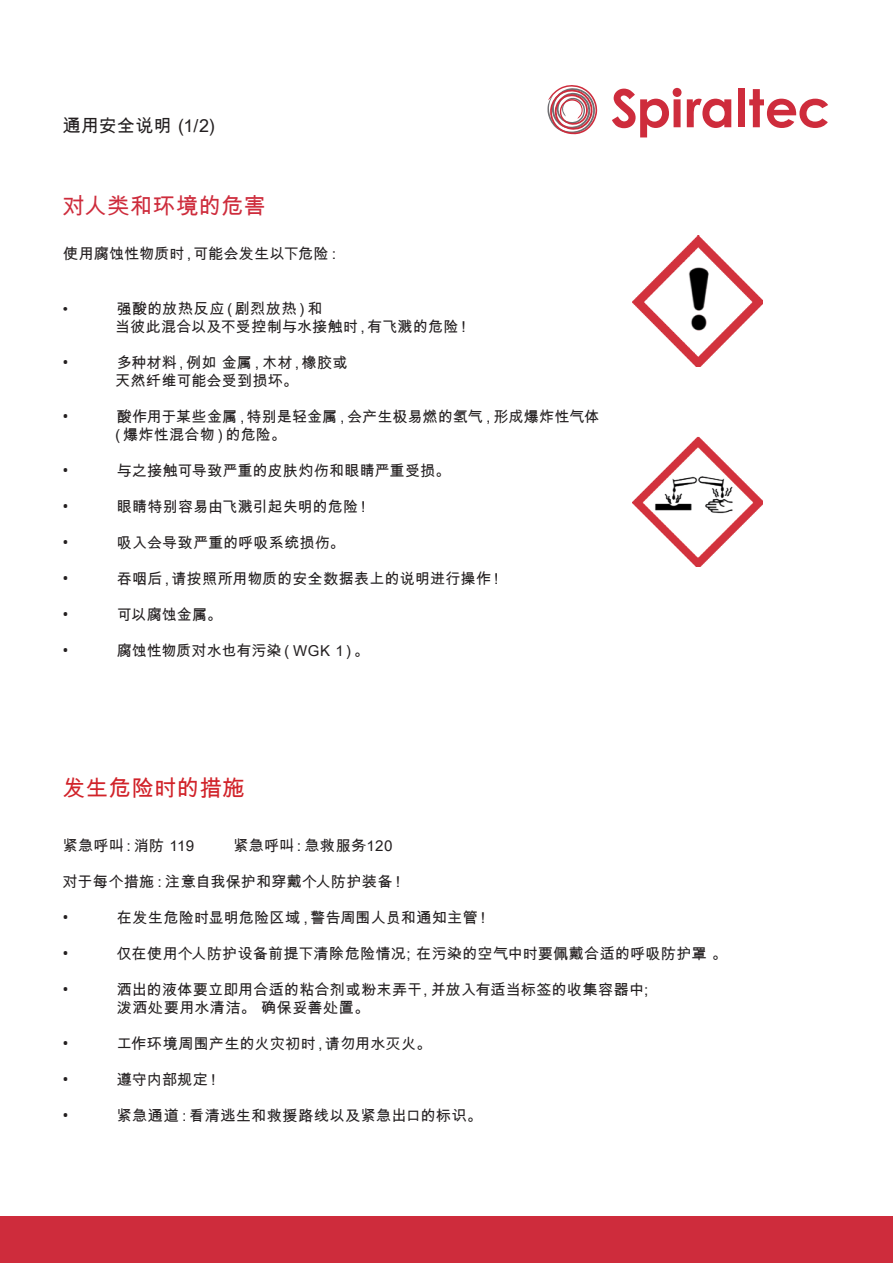
<style>
.page{position:relative;width:893px;height:1263px;background:#fff}
.page>*{position:absolute;margin:0;border:0;box-sizing:border-box;transform-origin:0 0}
.Head_rot_25_30_de{font:22.5px "Arial Unicode MS";color:#ce2c3c}
.Head_rot_25_30_de-2{font:22.5px "Arial Unicode MS";color:#d1232a}
.Head_rot_25_30_de-3{font:18px "Arial Unicode MS";letter-spacing:.02em;color:#231f20}
.Copy_10_12{font:15px "Arial Unicode MS";letter-spacing:.015em;color:#231f20}
.Head_rot_25_30_de-4{font:15px "Arial Unicode MS";color:#231f20}
.Copy_10_12-2{font:15px "Arial Unicode MS";letter-spacing:.045em;color:#231f20}
.Copy_10_12-3{font:700 15px "Roboto";color:#231f20}
</style>
<div class="page">
<svg style="left:612px;top:88px;width:69px;height:49px"></svg>
<svg style="left:687px;top:99px;width:44px;height:29px"></svg>
<div style="left:738px;top:89px;width:7px;height:38px;background:#ce2c3c"></div>
<svg style="left:749px;top:89px;width:79px;height:39px"></svg>
<svg style="left:547px;top:85px;width:50px;height:49px"></svg>
<img style="left:633px;top:436px;width:130px;height:130px">
<img style="left:633px;top:236px;width:130px;height:130px">
<div style="left:0;top:1216px;width:893px;height:47px;background:#ce2c3c"></div>
<p class="Head_rot_25_30_de-3" style="left:63px;top:112px;width:154px">通用安全说明 (1/2)</p>
<p class="Head_rot_25_30_de" style="left:63px;top:189px;width:205px">对人类和环境的危害</p>
<p class="Head_rot_25_30_de-4" style="left:63px;top:242px;width:280px">使用腐蚀性物质时，可能会发生以下危险：</p>
<p class="Copy_10_12" style="left:63px;top:298px;width:7px">•</p>
<p class="Copy_10_12-2" style="left:117px;top:298px;width:207px">强酸的放热反应（剧烈放热）和</p>
<p class="Copy_10_12" style="left:115px;top:316px;width:357px">当彼此混合以及不受控制与水接触时，有飞溅的危险！</p>
<p class="Copy_10_12-3" style="left:63px;top:352px;width:7px">•</p>
<p class="Copy_10_12" style="left:117px;top:352px;width:232px">多种材料，例如金属，木材，橡胶或</p>
<p class="Copy_10_12" style="left:115px;top:370px;width:184px">天然纤维可能会受到损坏。</p>
<p class="Copy_10_12-3" style="left:63px;top:406px;width:7px">•</p>
<p class="Copy_10_12" style="left:117px;top:406px;width:484px">酸作用于某些金属，特别是轻金属，会产生极易燃的氢气，形成爆炸性气体</p>
<p class="Copy_10_12" style="left:110px;top:424px;width:177px">（爆炸性混合物）的危险。</p>
<p class="Copy_10_12-3" style="left:63px;top:460px;width:7px">•</p>
<p class="Copy_10_12" style="left:117px;top:460px;width:335px">与之接触可导致严重的皮肤灼伤和眼睛严重受损。</p>
<p class="Copy_10_12-3" style="left:63px;top:496px;width:7px">•</p>
<p class="Copy_10_12" style="left:117px;top:496px;width:255px">眼睛特别容易由飞溅引起失明的危险！</p>
<p class="Copy_10_12-3" style="left:63px;top:532px;width:7px">•</p>
<p class="Copy_10_12" style="left:117px;top:532px;width:230px">吸入会导致严重的呼吸系统损伤。</p>
<p class="Copy_10_12-3" style="left:63px;top:568px;width:7px">•</p>
<p class="Copy_10_12" style="left:117px;top:568px;width:389px">吞咽后，请按照所用物质的安全数据表上的说明进行操作！</p>
<p class="Copy_10_12-3" style="left:63px;top:604px;width:7px">•</p>
<p class="Copy_10_12" style="left:117px;top:604px;width:107px">可以腐蚀金属。</p>
<p class="Copy_10_12-3" style="left:63px;top:640px;width:7px">•</p>
<p class="Copy_10_12" style="left:117px;top:640px;width:254px">腐蚀性物质对水也有污染（WGK 1）。</p>
<p class="Head_rot_25_30_de-2" style="left:63px;top:771px;width:184px">发生危险时的措施</p>
<p class="Copy_10_12" style="left:63px;top:835px;width:133px">紧急呼叫：消防 119</p>
<p class="Copy_10_12" style="left:233px;top:835px;width:161px">紧急呼叫：急救服务120</p>
<p class="Copy_10_12" style="left:63px;top:871px;width:344px">对于每个措施：注意自我保护和穿戴个人防护装备！</p>
<p class="Copy_10_12-3" style="left:63px;top:907px;width:7px">•</p>
<p class="Copy_10_12" style="left:117px;top:907px;width:375px">在发生危险时显明危险区域，警告周围人员和通知主管！</p>
<p class="Copy_10_12-3" style="left:63px;top:943px;width:7px">•</p>
<p class="Copy_10_12" style="left:117px;top:943px;width:612px">仅在使用个人防护设备前提下清除危险情况; 在污染的空气中时要佩戴合适的呼吸防护罩。</p>
<p class="Copy_10_12-3" style="left:63px;top:979px;width:7px">•</p>
<p class="Copy_10_12" style="left:117px;top:979px;width:533px">洒出的液体要立即用合适的粘合剂或粉末弄干，并放入有适当标签的收集容器中;</p>
<p class="Copy_10_12" style="left:117px;top:997px;width:254px">泼洒处要用水清洁。确保妥善处置。</p>
<p class="Copy_10_12-3" style="left:63px;top:1033px;width:7px">•</p>
<p class="Copy_10_12" style="left:117px;top:1033px;width:316px">工作环境周围产生的火灾初时，请勿用水灭火。</p>
<p class="Copy_10_12-3" style="left:63px;top:1069px;width:7px">•</p>
<p class="Copy_10_12" style="left:117px;top:1069px;width:106px">遵守内部规定！</p>
<p class="Copy_10_12-3" style="left:63px;top:1105px;width:7px">•</p>
<p class="Copy_10_12" style="left:117px;top:1105px;width:367px">紧急通道：看清逃生和救援路线以及紧急出口的标识。</p>
</div>
